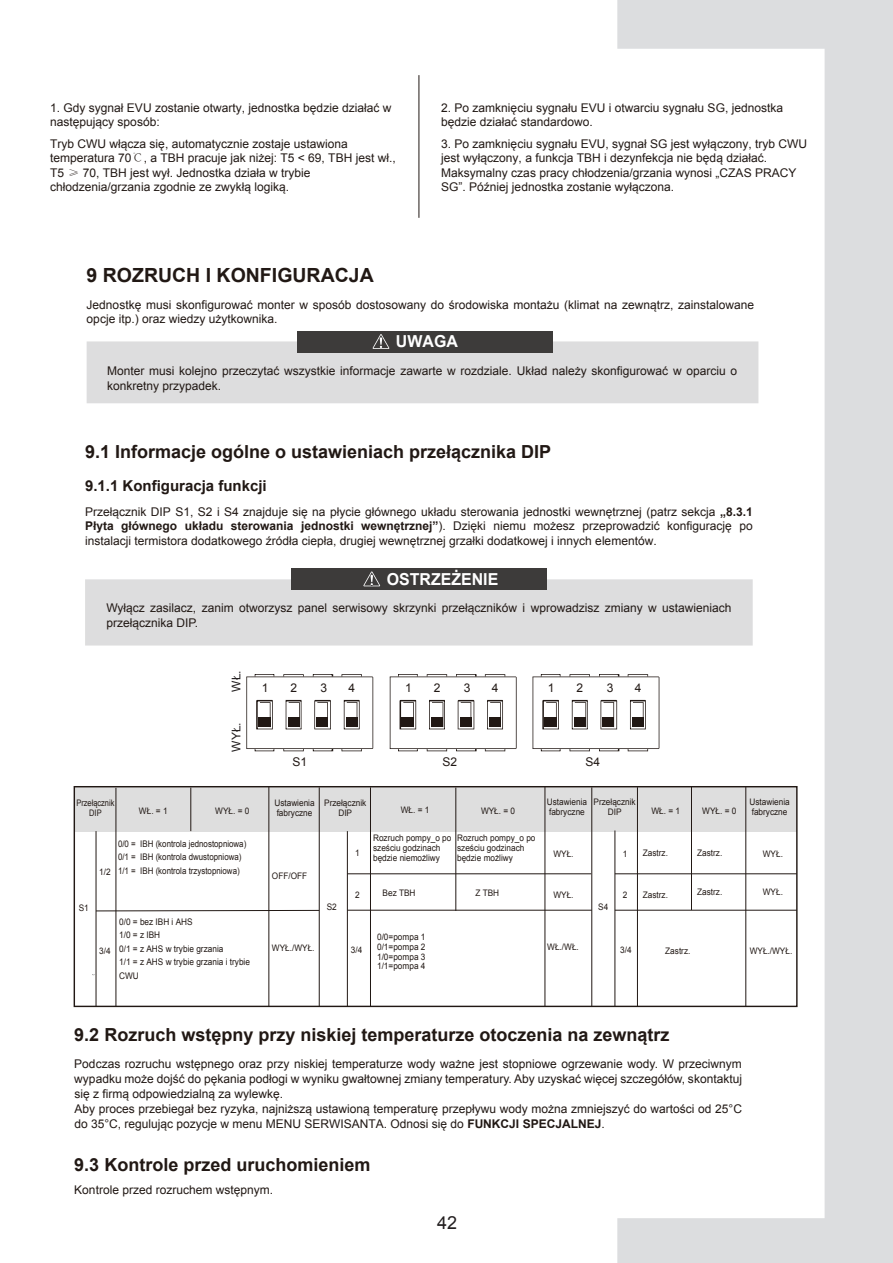
<style>
.page{position:relative;width:893px;height:1263px;background:#fff}
.page>*{position:absolute;margin:0;border:0;box-sizing:border-box;transform-origin:0 0}
.t1{font:700 19.5px "Arial";color:#211814}
.t2{font:700 18px "Arial";color:#211814}
.t3{font:18px "Arial";color:#231f20}
.t4{font:700 16.5px "Arial";color:#fff}
.t5{font:700 15px "Arial";color:#211814}
.t6{font:12px/14.4px "Arial";color:#211814}
.t7{font:12px "Arial";color:#231f20}
.t8{font:9.15px/13.5px "Arial";color:#211814;scale:.87 1}
.t9{font:9.15px/13.5px "Arial";color:#211814;scale:.91 1}
.t10{font:9px "Arial";color:#211814;scale:.92 1}
.t11{font:9px "Arial";color:#211814;scale:.83 1}
.s1{font-family:"Adobe Song Std";font-weight:300}
.s2{font-weight:700}
</style>
<div class="page">
<div style="left:297px;top:331px;width:255px;height:21px;background:#3d3b3a"></div>
<svg style="left:87px;top:334px;width:530px;height:69px"></svg>
<svg style="left:617px;top:0;width:276px;height:1263px"></svg>
<div style="left:291px;top:568px;width:255px;height:21px;background:#3d3b3a"></div>
<svg style="left:85px;top:571px;width:668px;height:74px"></svg>
<svg style="left:246px;top:674px;width:127px;height:77px"></svg>
<svg style="left:390px;top:674px;width:127px;height:77px"></svg>
<svg style="left:533px;top:674px;width:126px;height:77px"></svg>
<hr style="left:419px;top:75px;width:1px;height:143px;background:#211814">
<div style="left:74px;top:787px;width:723px;height:44px;background:#dedede"></div>
<div style="left:74px;top:786px;width:724px;height:221px;border:1px solid #211814"></div>
<hr style="left:347px;top:873px;width:244px;height:1px;background:#211814">
<hr style="left:615px;top:873px;width:182px;height:1px;background:#211814">
<hr style="left:347px;top:910px;width:245px;height:1px;background:#211814">
<hr style="left:615px;top:910px;width:182px;height:1px;background:#211814">
<svg style="left:97px;top:910px;width:222px;height:1px"></svg>
<hr style="left:96px;top:831px;width:1px;height:175px;background:#211814">
<hr style="left:116px;top:788px;width:1px;height:218px;background:#211814">
<hr style="left:191px;top:787px;width:1px;height:44px;background:#211814">
<hr style="left:269px;top:787px;width:1px;height:219px;background:#211814">
<hr style="left:319px;top:787px;width:1px;height:219px;background:#211814">
<hr style="left:347px;top:831px;width:1px;height:175px;background:#211814">
<hr style="left:370px;top:787px;width:1px;height:219px;background:#211814">
<hr style="left:456px;top:787px;width:1px;height:124px;background:#211814">
<hr style="left:545px;top:787px;width:1px;height:219px;background:#211814">
<hr style="left:591px;top:787px;width:1px;height:219px;background:#211814">
<hr style="left:615px;top:830px;width:1px;height:176px;background:#211814">
<hr style="left:637px;top:787px;width:1px;height:219px;background:#211814">
<hr style="left:691px;top:787px;width:1px;height:123px;background:#211814">
<hr style="left:745px;top:787px;width:1px;height:219px;background:#211814">
<p class="t6" style="left:50px;top:100px;width:343px">1. Gdy sygnał EVU zostanie otwarty, jednostka będzie działać w następujący sposób:</p>
<p class="t6" style="left:50px;top:137px;width:347px">Tryb CWU włącza się, automatycznie zostaje ustawiona temperatura 70<span class="s1">℃</span>, a TBH pracuje jak niżej: T5 &lt; 69, TBH jest wł., T5 <span class="s1">≥</span> 70, TBH jest wył. Jednostka działa w trybie chłodzenia/grzania zgodnie ze zwykłą logiką.</p>
<p class="t6" style="left:441px;top:100px;width:343px">2. Po zamknięciu sygnału EVU i otwarciu sygnału SG, jednostka będzie działać standardowo.</p>
<p class="t6" style="left:441px;top:137px;width:367px">3. Po zamknięciu sygnału EVU, sygnał SG jest wyłączony, tryb CWU jest wyłączony, a funkcja TBH i dezynfekcja nie będą działać.<br>Maksymalny czas pracy chłodzenia/grzania wynosi „CZAS PRACY SG”. Później jednostka zostanie wyłączona.</p>
<h1 class="t1" style="left:87px;top:262px;width:289px">9 ROZRUCH I KONFIGURACJA</h1>
<p class="t6" style="left:87px;top:297px;width:669px">Jednostkę musi skonfigurować monter w sposób dostosowany do środowiska montażu (klimat na zewnątrz, zainstalowane opcje itp.) oraz wiedzy użytkownika.</p>
<h3 class="t4" style="left:396px;top:330px;width:63px">UWAGA</h3>
<p class="t6" style="left:107px;top:364px;width:632px">Monter musi kolejno przeczytać wszystkie informacje zawarte w rozdziale. Układ należy skonfigurować w oparciu o konkretny przypadek.</p>
<h2 class="t2" style="left:85px;top:440px;width:468px">9.1 Informacje ogólne o ustawieniach przełącznika DIP</h2>
<p class="t5" style="left:85px;top:476px;width:183px">9.1.1 Konfiguracja funkcji</p>
<p class="t6" style="left:85px;top:505px;width:669px;text-align:justify">Przełącznik DIP S1, S2 i S4 znajduje się na płycie głównego układu sterowania jednostki wewnętrznej (patrz sekcja <span class="s2">„8.3.1<br>Płyta głównego układu sterowania jednostki wewnętrznej”</span>). Dzięki niemu możesz przeprowadzić konfigurację po instalacji termistora dodatkowego źródła ciepła, drugiej wewnętrznej grzałki dodatkowej i innych elementów.</p>
<h3 class="t4" style="left:387px;top:568px;width:113px">OSTRZEŻENIE</h3>
<p class="t6" style="left:106px;top:601px;width:627px">Wyłącz zasilacz, zanim otworzysz panel serwisowy skrzynki przełączników i wprowadzisz zmiany w ustawieniach przełącznika DIP.</p>
<p class="t7" style="left:228px;top:691px;width:23px;rotate:-90deg">WŁ.</p>
<p class="t7" style="left:228px;top:752px;width:31px;rotate:-90deg">WYŁ.</p>
<p class="t6" style="left:262px;top:681px;width:8px">1</p>
<p class="t6" style="left:290px;top:681px;width:8px">2</p>
<p class="t6" style="left:321px;top:681px;width:8px">3</p>
<p class="t6" style="left:349px;top:681px;width:8px">4</p>
<p class="t6" style="left:405px;top:681px;width:8px">1</p>
<p class="t6" style="left:434px;top:681px;width:8px">2</p>
<p class="t6" style="left:464px;top:681px;width:8px">3</p>
<p class="t6" style="left:492px;top:681px;width:8px">4</p>
<p class="t6" style="left:548px;top:681px;width:8px">1</p>
<p class="t6" style="left:577px;top:681px;width:8px">2</p>
<p class="t6" style="left:607px;top:681px;width:8px">3</p>
<p class="t6" style="left:635px;top:681px;width:8px">4</p>
<p class="t6" style="left:293px;top:755px;width:16px">S1</p>
<p class="t6" style="left:443px;top:755px;width:16px">S2</p>
<p class="t6" style="left:585px;top:755px;width:16px">S4</p>
<p class="t11" style="left:76px;top:797px;width:47px">Przełącznik</p>
<p class="t10" style="left:274px;top:797px;width:101px">Ustawienia Przełącznik</p>
<p class="t10" style="left:547px;top:796px;width:98px">Ustawienia Przełącznik</p>
<p class="t10" style="left:749px;top:796px;width:45px">Ustawienia</p>
<p class="t11" style="left:89px;top:807px;width:16px">DIP</p>
<p class="t10" style="left:139px;top:804px;width:33px">WŁ. = 1</p>
<p class="t10" style="left:215px;top:804px;width:39px">WYŁ. = 0</p>
<p class="t10" style="left:277px;top:807px;width:40px">fabryczne</p>
<p class="t10" style="left:338px;top:807px;width:16px">DIP</p>
<p class="t10" style="left:401px;top:804px;width:33px">WŁ. = 1</p>
<p class="t10" style="left:481px;top:804px;width:39px">WYŁ. = 0</p>
<p class="t10" style="left:549px;top:806px;width:40px">fabryczne</p>
<p class="t10" style="left:608px;top:806px;width:16px">DIP</p>
<p class="t10" style="left:651px;top:804px;width:33px">WŁ. = 1</p>
<p class="t10" style="left:702px;top:804px;width:39px">WYŁ. = 0</p>
<p class="t10" style="left:752px;top:806px;width:40px">fabryczne</p>
<p class="t10" style="left:373px;top:832px;width:178px">Rozruch pompy_o po Rozruch pompy_o po</p>
<p class="t8" style="left:118px;top:837px;width:149px">0/0 = IBH (kontrola jednostopniowa)<br>0/1 = IBH (kontrola dwustopniowa)<br>1/1 = IBH (kontrola trzystopniowa)</p>
<p class="t10" style="left:355px;top:847px;width:6px">1</p>
<p class="t10" style="left:373px;top:841px;width:75px">sześciu godzinach</p>
<p class="t10" style="left:457px;top:841px;width:75px">sześciu godzinach</p>
<p class="t10" style="left:373px;top:851px;width:74px">będzie niemożliwy</p>
<p class="t10" style="left:457px;top:851px;width:62px">będzie możliwy</p>
<p class="t10" style="left:553px;top:848px;width:23px">WYŁ.</p>
<p class="t10" style="left:623px;top:848px;width:6px">1</p>
<p class="t10" style="left:643px;top:847px;width:29px">Zastrz.</p>
<p class="t10" style="left:697px;top:847px;width:29px">Zastrz.</p>
<p class="t10" style="left:763px;top:848px;width:23px">WYŁ.</p>
<p class="t10" style="left:99px;top:866px;width:14px">1/2</p>
<p class="t10" style="left:272px;top:870px;width:40px">OFF/OFF</p>
<p class="t10" style="left:355px;top:888px;width:6px">2</p>
<p class="t10" style="left:383px;top:887px;width:37px">Bez TBH</p>
<p class="t10" style="left:475px;top:887px;width:27px">Z TBH</p>
<p class="t10" style="left:553px;top:889px;width:23px">WYŁ.</p>
<p class="t10" style="left:623px;top:889px;width:6px">2</p>
<p class="t10" style="left:643px;top:889px;width:29px">Zastrz.</p>
<p class="t10" style="left:697px;top:886px;width:29px">Zastrz.</p>
<p class="t10" style="left:763px;top:886px;width:23px">WYŁ.</p>
<p class="t10" style="left:79px;top:901px;width:12px">S1</p>
<p class="t10" style="left:327px;top:901px;width:12px">S2</p>
<p class="t10" style="left:598px;top:901px;width:12px">S4</p>
<p class="t9" style="left:119px;top:915px;width:145px">0/0 = bez IBH i AHS<br>1/0 = z IBH<br>0/1 = z AHS w trybie grzania<br>1/1 = z AHS w trybie grzania i trybie<br>CWU</p>
<p class="t10" style="left:377px;top:931px;width:54px">0/0=pompa 1</p>
<p class="t10" style="left:99px;top:945px;width:14px">3/4</p>
<p class="t10" style="left:272px;top:942px;width:48px">WYŁ./WYŁ.</p>
<p class="t10" style="left:351px;top:944px;width:14px">3/4</p>
<p class="t10" style="left:377px;top:940px;width:54px">0/1=pompa 2</p>
<p class="t10" style="left:547px;top:941px;width:36px">WŁ./WŁ.</p>
<p class="t10" style="left:620px;top:944px;width:14px">3/4</p>
<p class="t10" style="left:377px;top:950px;width:54px">1/0=pompa 3</p>
<p class="t10" style="left:377px;top:960px;width:54px">1/1=pompa 4</p>
<p class="t10" style="left:665px;top:945px;width:29px">Zastrz.</p>
<p class="t10" style="left:750px;top:945px;width:48px">WYŁ./WYŁ.</p>
<h2 class="t2" style="left:74px;top:1022px;width:597px">9.2 Rozruch wstępny przy niskiej temperaturze otoczenia na zewnątrz</h2>
<p class="t6" style="left:74px;top:1056px;width:669px;line-height:15px">Podczas rozruchu wstępnego oraz przy niskiej temperaturze wody ważne jest stopniowe ogrzewanie wody. W przeciwnym wypadku może dojść do pękania podłogi w wyniku gwałtownej zmiany temperatury. Aby uzyskać więcej szczegółów, skontaktuj się z firmą odpowiedzialną za wylewkę.<br>Aby proces przebiegał bez ryzyka, najniższą ustawioną temperaturę przepływu wody można zmniejszyć do wartości od 25°C do 35°C, regulując pozycje w menu MENU SERWISANTA. Odnosi się do <span class="s2">FUNKCJI SPECJALNEJ</span>.</p>
<h2 class="t2" style="left:74px;top:1152px;width:298px">9.3 Kontrole przed uruchomieniem</h2>
<p class="t6" style="left:74px;top:1182px;width:200px">Kontrole przed rozruchem wstępnym.</p>
<h2 class="t3" style="left:437px;top:1211px;width:22px">42</h2>
</div>
